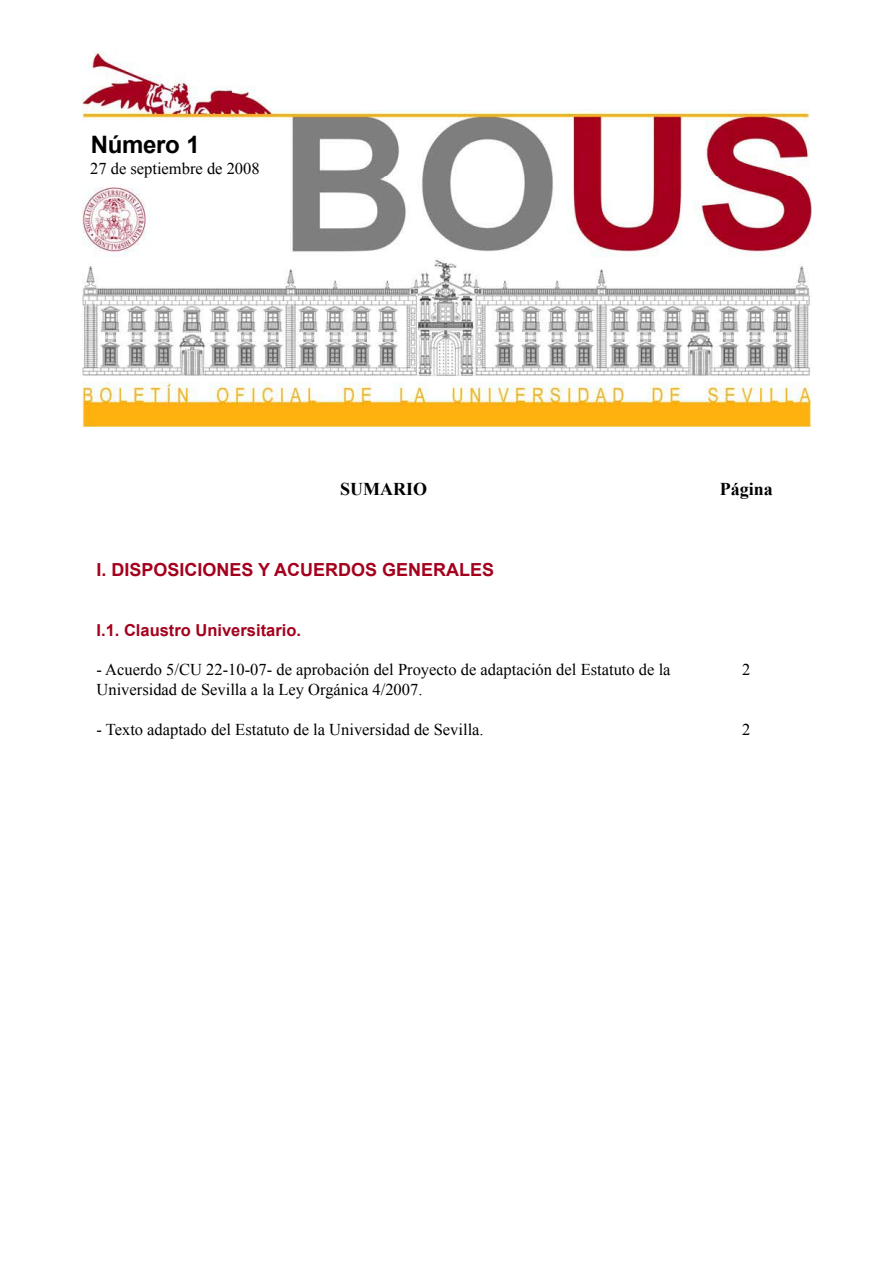
<style>
.page{position:relative;width:893px;height:1263px;background:#fff}
.page>*{position:absolute;margin:0;border:0;box-sizing:border-box;transform-origin:0 0}
.t1{font:700 24px "Arial";letter-spacing:-.015em;color:#000}
.t2{font:700 18px "Arial";color:#a4001d}
.t3{font:700 18px "Times New Roman";color:#000}
.t4{font:16.5px/19.8px "Times New Roman";color:#000}
.t5{font:700 16.5px "Arial";color:#a4001d}
</style>
<div class="page">
<img style="left:83px;top:51px;width:729px;height:376px">
<h1 class="t1" style="left:91px;top:129px;width:110px">Número 1</h1>
<p class="t4" style="left:90px;top:158px;width:171px">27 de septiembre de 2008</p>
<p class="t3" style="left:340px;top:477px;width:88px">SUMARIO</p>
<p class="t2" style="left:97px;top:558px;width:399px">I. DISPOSICIONES Y ACUERDOS GENERALES</p>
<p class="t5" style="left:97px;top:619px;width:206px">I.1. Claustro Universitario.</p>
<p class="t4" style="left:97px;top:660px;width:576px">- Acuerdo 5/CU 22-10-07- de aprobación del Proyecto de adaptación del Estatuto de la<br>Universidad de Sevilla a la Ley Orgánica 4/2007.</p>
<p class="t4" style="left:97px;top:719px;width:389px">- Texto adaptado del Estatuto de la Universidad de Sevilla.</p>
<p class="t3" style="left:720px;top:477px;width:55px">Página</p>
<p class="t4" style="left:742px;top:660px;width:10px">2</p>
<p class="t4" style="left:742px;top:719px;width:10px">2</p>
</div>
